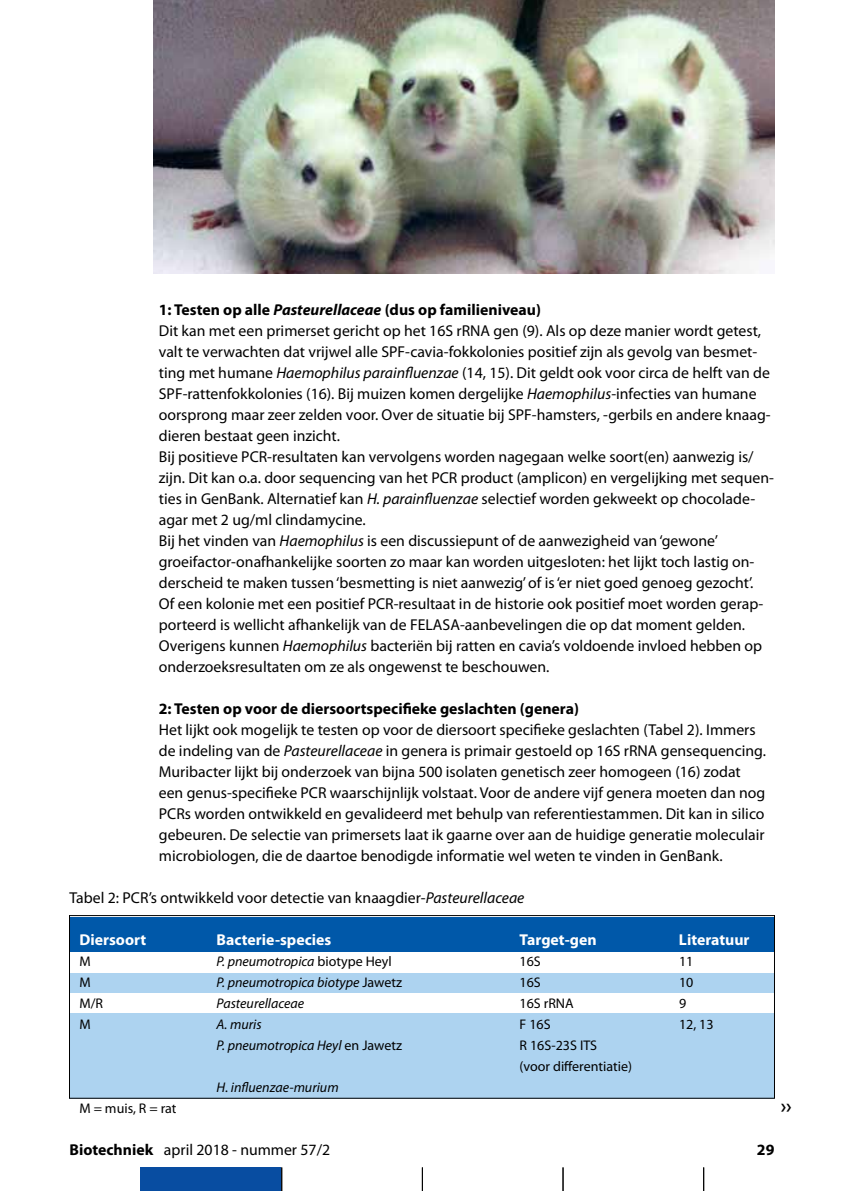
<style>
.page{position:relative;width:844px;height:1191px;background:#fff}
.page>*{position:absolute;margin:0;border:0;box-sizing:border-box;transform-origin:0 0}
.t1{font:600 21px "Myriad Pro";color:#000}
.t2{font:15.75px/21px "Myriad Pro";color:#000}
.t3{font:700 15.75px "Myriad Pro";color:#000}
.t4{font:700 15.75px "Myriad Pro";color:#fff}
.t5{font:italic 14px "Myriad Pro";color:#000}
.t6{font:14px/21px "Myriad Pro";color:#000}
.s1{font-weight:700}
.s2{font-weight:700;font-style:italic}
.s3{font-style:italic}
.s4{font-style:normal}
</style>
<div class="page">
<svg style="left:281px;top:1167px;width:1px;height:24px"></svg>
<svg style="left:422px;top:1167px;width:1px;height:24px"></svg>
<svg style="left:562px;top:1167px;width:1px;height:24px"></svg>
<svg style="left:703px;top:1167px;width:1px;height:24px"></svg>
<div style="left:69px;top:1013px;width:705px;height:85px;background:#add3f0"></div>
<div style="left:69px;top:972px;width:705px;height:20px;background:#add3f0"></div>
<div style="left:69px;top:917px;width:705px;height:34px;background:#0058a9"></div>
<div style="left:141px;top:1167px;width:140px;height:24px;background:#084da1"></div>
<img style="left:154px;top:0;width:620px;height:273px">
<div style="left:69px;top:915px;width:705px;height:183px;border:1px solid #000"></div>
<p class="t2" style="left:159px;top:299px;width:616px"><span class="s1">1: Testen op alle</span> <span class="s2">Pasteurellaceae</span> <span class="s1">(dus op familieniveau)<br></span>Dit kan met een primerset gericht op het 16S rRNA gen (9). Als op deze manier wordt getest, valt te verwachten dat vrijwel alle SPF-cavia-fokkolonies positief zijn als gevolg van besmet&shy;ting met humane <span class="s3">Haemophilus parainfluenzae</span> (14, 15). Dit geldt ook voor circa de helft van de SPF-rattenfokkolonies (16). Bij muizen komen dergelijke <span class="s3">Haemophilus</span>-infecties van humane oorsprong maar zeer zelden voor. Over de situatie bij SPF-hamsters, -gerbils en andere knaag&shy;dieren bestaat geen inzicht.<br>Bij positieve PCR-resultaten kan vervolgens worden nagegaan welke soort(en) aanwezig is/ zijn. Dit kan o.a. door sequencing van het PCR product (amplicon) en vergelijking met sequen&shy;ties in GenBank. Alternatief kan <span class="s3">H. parainfluenzae</span> selectief worden gekweekt op chocolade&shy;agar met 2 ug/ml clindamycine.<br>Bij het vinden van <span class="s3">Haemophilus</span> is een discussiepunt of de aanwezigheid van ‘gewone’ groeifactor-onafhankelijke soorten zo maar kan worden uitgesloten: het lijkt toch lastig on&shy;derscheid te maken tussen ‘besmetting is niet aanwezig’ of is ‘er niet goed genoeg gezocht’.<br>Of een kolonie met een positief PCR-resultaat in de historie ook positief moet worden gerap&shy;porteerd is wellicht afhankelijk van de FELASA-aanbevelingen die op dat moment gelden.<br>Overigens kunnen <span class="s3">Haemophilus</span> bacteriën bij ratten en cavia’s voldoende invloed hebben op onderzoeksresultaten om ze als ongewenst te beschouwen.</p>
<p class="t3" style="left:159px;top:698px;width:421px">2: Testen op voor de diersoortspecifieke geslachten (genera)</p>
<p class="t2" style="left:159px;top:719px;width:608px">Het lijkt ook mogelijk te testen op voor de diersoort specifieke geslachten (Tabel 2). Immers de indeling van de <span class="s3">Pasteurellaceae</span> in genera is primair gestoeld op 16S rRNA gensequencing.<br>Muribacter lijkt bij onderzoek van bijna 500 isolaten genetisch zeer homogeen (16) zodat een genus-specifieke PCR waarschijnlijk volstaat. Voor de andere vijf genera moeten dan nog PCRs worden ontwikkeld en gevalideerd met behulp van referentiestammen. Dit kan in silico gebeuren. De selectie van primersets laat ik gaarne over aan de huidige generatie moleculair microbiologen, die de daartoe benodigde informatie wel weten te vinden in GenBank.</p>
<p class="t2" style="left:69px;top:887px;width:456px">Tabel 2: PCR’s ontwikkeld voor detectie van knaagdier-<span class="s3">Pasteurellaceae</span></p>
<p class="t4" style="left:79px;top:929px;width:68px">Diersoort</p>
<p class="t4" style="left:216px;top:929px;width:116px">Bacterie-species</p>
<p class="t4" style="left:519px;top:929px;width:78px">Target-gen</p>
<p class="t4" style="left:678px;top:929px;width:72px">Literatuur</p>
<p class="t6" style="left:79px;top:951px;width:13px">M</p>
<p class="t5" style="left:216px;top:953px;width:177px">P. pneumotropica <span class="s4">biotype Heyl</span></p>
<p class="t6" style="left:519px;top:951px;width:23px">16S</p>
<p class="t6" style="left:678px;top:951px;width:16px">11</p>
<p class="t6" style="left:79px;top:972px;width:13px">M</p>
<p class="t5" style="left:216px;top:974px;width:187px">P. pneumotropica biotype <span class="s4">Jawetz</span></p>
<p class="t6" style="left:519px;top:972px;width:23px">16S</p>
<p class="t6" style="left:678px;top:972px;width:16px">10</p>
<p class="t6" style="left:79px;top:993px;width:25px">M/R</p>
<p class="t5" style="left:216px;top:995px;width:89px">Pasteurellaceae</p>
<p class="t6" style="left:519px;top:993px;width:56px">16S rRNA</p>
<p class="t6" style="left:678px;top:993px;width:9px">9</p>
<p class="t6" style="left:79px;top:1014px;width:13px">M</p>
<p class="t5" style="left:216px;top:1016px;width:46px">A. muris</p>
<p class="t6" style="left:519px;top:1014px;width:33px">F 16S</p>
<p class="t6" style="left:678px;top:1014px;width:36px">12, 13</p>
<p class="t5" style="left:216px;top:1037px;width:187px">P. pneumotropica Heyl <span class="s4">en Jawetz</span></p>
<p class="t6" style="left:519px;top:1035px;width:114px">R 16S-23S ITS<br>(voor differentiatie)</p>
<p class="t5" style="left:216px;top:1079px;width:123px">H. influenzae-murium</p>
<p class="t6" style="left:79px;top:1098px;width:99px">M = muis, R = rat</p>
<h1 class="t1" style="left:780px;top:1092px;width:13px">››</h1>
<p class="t2" style="left:69px;top:1138px;width:262px"><span class="s1">Biotechniek</span> april 2018 - nummer 57/2</p>
<p class="t3" style="left:756px;top:1139px;width:19px">29</p>
</div>
